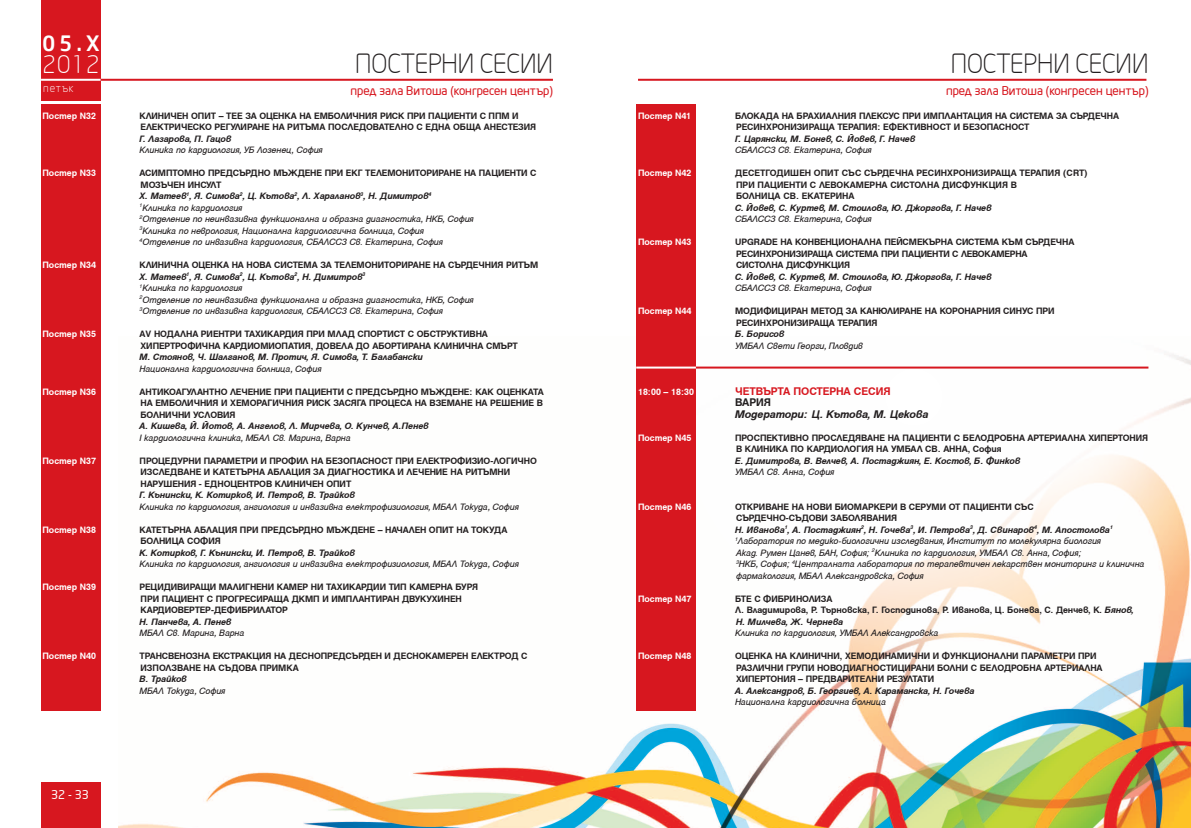
<style>
.page{position:relative;width:1191px;height:828px;background:#fff}
.page>*{position:absolute;margin:0;border:0;box-sizing:border-box;transform-origin:0 0}
.t1{font:300 26px "Neo Sans Intel";color:#231f20}
.t2{font:300 23.9px "Neo Sans Intel";color:#fff}
.t3{font:500 20.8px "Neo Sans Intel";color:#fff}
.t4{font:12px "Neo Sans Intel";color:#d7171f}
.t5{font:italic 700 12px "Helen Bg";letter-spacing:-.01em;color:#231f20}
.t6{font:700 12px "Helen Bg";letter-spacing:-.01em;color:#d7171f}
.t7{font:700 12px "Helen Bg";letter-spacing:-.01em;color:#231f20}
.t8{font:12px "Neo Sans Intel";color:#fff}
.t9{font:300 11.1px "Neo Sans Intel";letter-spacing:.07em;color:#fff}
.t10{font:700 10px/11.5px "Helen Bg";letter-spacing:-.01em;color:#231f20}
.t11{font:italic 10px/11.5px "Helen Bg";letter-spacing:-.01em;color:#231f20}
.t12{font:italic 700 10px "Helen Bg";letter-spacing:-.01em;color:#231f20}
.t13{font:700 10px "Helen Bg";color:#fff}
.s1{font-weight:700;font-style:normal}
.s2{font-weight:700}
.s3{font-style:italic}
</style>
<div class="page">
<img style="left:118px;top:360px;width:1073px;height:468px">
<svg style="left:638px;top:354px;width:552px;height:474px"></svg>
<div style="left:41px;top:0;width:60px;height:100px;background:#d7171f"></div>
<hr style="left:100px;top:79px;width:453px;height:2px;background:#d7171f">
<hr style="left:41px;top:79px;width:60px;height:2px;background:#fff">
<div style="left:41px;top:782px;width:60px;height:46px;background:#d7171f"></div>
<div style="left:41px;top:104px;width:60px;height:607px;background:#d7171f"></div>
<div style="left:636px;top:104px;width:60px;height:607px;background:#d7171f"></div>
<hr style="left:638px;top:79px;width:508px;height:2px;background:#d7171f">
<hr style="left:695px;top:366px;width:453px;height:2px;background:#d7171f">
<hr style="left:636px;top:366px;width:60px;height:2px;background:#fff">
<h3 class="t3" style="left:43px;top:30px;width:58px">05.Х</h3>
<h2 class="t2" style="left:43px;top:50px;width:58px">2012</h2>
<h1 class="t1" style="left:950px;top:48px;width:199px">ПОСТЕРНИ СЕСИИ</h1>
<p class="t4" style="left:946px;top:84px;width:204px">пред зала Витоша (конгресен център)</p>
<h1 class="t1" style="left:355px;top:48px;width:199px">ПОСТЕРНИ СЕСИИ</h1>
<p class="t4" style="left:350px;top:84px;width:204px">пред зала Витоша (конгресен център)</p>
<p class="t9" style="left:43px;top:81px;width:32px">петък</p>
<p class="t13" style="left:43px;top:110px;width:55px">Постер N32</p>
<p class="t10" style="left:140px;top:110px;width:398px">КЛИНИЧЕН ОПИТ – ТЕЕ ЗА ОЦЕНКА НА ЕМБОЛИЧНИЯ РИСК ПРИ ПАЦИЕНТИ С ППМ И<br>ЕЛЕКТРИЧЕСКО РЕГУЛИРАНЕ НА РИТЪМА ПОСЛЕДОВАТЕЛНО С ЕДНА ОБЩА АНЕСТЕЗИЯ</p>
<p class="t12" style="left:140px;top:133px;width:93px">Г. Лазарова, П. Гацов</p>
<p class="t11" style="left:140px;top:144px;width:185px">Клиника по кардиология, УБ Лозенец, София</p>
<p class="t13" style="left:43px;top:168px;width:55px">Постер N33</p>
<p class="t11" style="left:140px;top:167px;width:398px"><span class="s1">АСИМПТОМНО ПРЕДСЪРДНО МЪЖДЕНЕ ПРИ ЕКГ ТЕЛЕМОНИТОРИРАНЕ НА ПАЦИЕНТИ С МОЗЪЧЕН ИНСУЛТ<br></span><span class="s2">Х. Матеев</span><sup>1</sup><span class="s2">, Я. Симова</span><sup>2</sup><span class="s2">, Ц. Кътова</span><sup>2</sup><span class="s2">, Л. Хараланов</span><sup>3</sup><span class="s2">, Н. Димитров</span><sup>4<br></sup><sup>1</sup>Клиника по кардиология<br><sup>2</sup>Отделение по неинвазивна функционална и образна диагностика, НКБ, София<br><sup>3</sup>Клиника по неврология, Национална кардиологична болница, София<br><sup>4</sup>Отделение по инвазивна кардиология, СБАЛССЗ Св. Екатерина, София</p>
<p class="t13" style="left:43px;top:260px;width:55px">Постер N34</p>
<p class="t11" style="left:140px;top:259px;width:400px"><span class="s1">КЛИНИЧНА ОЦЕНКА НА НОВА СИСТЕМА ЗА ТЕЛЕМОНИТОРИРАНЕ НА СЪРДЕЧНИЯ РИТЪМ </span><span class="s2">Х. Матеев</span><sup>1</sup><span class="s2">, Я. Симова</span><sup>2</sup><span class="s2">, Ц. Кътова</span><sup>2</sup><span class="s2">, Н. Димитров</span><sup>3<br></sup><sup>1</sup>Клиника по кардиология<br><sup>2</sup>Отделение по неинвазивна функционална и образна диагностика, НКБ, София<br><sup>3</sup>Отделение по инвазивна кардиология, СБАЛССЗ Св. Екатерина, София</p>
<p class="t13" style="left:43px;top:329px;width:55px">Постер N35</p>
<p class="t10" style="left:140px;top:328px;width:380px">АV НОДАЛНА РИЕНТРИ ТАХИКАРДИЯ ПРИ МЛАД СПОРТИСТ С ОБСТРУКТИВНА<br>ХИПЕРТРОФИЧНА КАРДИОМИОПАТИЯ, ДОВЕЛА ДО АБОРТИРАНА КЛИНИЧНА СМЪРТ</p>
<p class="t12" style="left:140px;top:352px;width:285px">М. Стоянов, Ч. Шалганов, М. Протич, Я. Симова, Т. Балабански</p>
<p class="t11" style="left:140px;top:363px;width:183px">Национална кардиологична болница, София</p>
<p class="t13" style="left:43px;top:386px;width:55px">Постер N36</p>
<p class="t10" style="left:140px;top:386px;width:406px;text-align:justify">АНТИКОАГУЛАНТНО ЛЕЧЕНИЕ ПРИ ПАЦИЕНТИ С ПРЕДСЪРДНО МЪЖДЕНЕ: КАК ОЦЕНКАТА НА ЕМБОЛИЧНИЯ И ХЕМОРАГИЧНИЯ РИСК ЗАСЯГА ПРОЦЕСА НА ВЗЕМАНЕ НА РЕШЕНИЕ В БОЛНИЧНИ УСЛОВИЯ</p>
<p class="t12" style="left:140px;top:421px;width:291px">А. Кишева, Й. Йотов, А. Ангелов, Л. Мирчева, О. Кунчев, А.Пенев</p>
<p class="t11" style="left:140px;top:432px;width:213px">I кардиологична клиника, МБАЛ Св. Марина, Варна</p>
<p class="t13" style="left:43px;top:455px;width:55px">Постер N37</p>
<p class="t10" style="left:140px;top:455px;width:399px">ПРОЦЕДУРНИ ПАРАМЕТРИ И ПРОФИЛ НА БЕЗОПАСНОСТ ПРИ ЕЛЕКТРОФИЗИО-ЛОГИЧНО<br>ИЗСЛЕДВАНЕ И КАТЕТЪРНА АБЛАЦИЯ ЗА ДИАГНОСТИКА И ЛЕЧЕНИЕ НА РИТЪМНИ<br>НАРУШЕНИЯ - ЕДНОЦЕНТРОВ КЛИНИЧЕН ОПИТ</p>
<p class="t12" style="left:140px;top:490px;width:217px">Г. Кънински, К. Котирков, И. Петров, В. Трайков</p>
<p class="t11" style="left:140px;top:501px;width:381px">Клиника по кардиология, ангиология и инвазивна електрофизиология, МБАЛ Токуда, София</p>
<p class="t13" style="left:43px;top:524px;width:55px">Постер N38</p>
<p class="t10" style="left:140px;top:524px;width:369px">КАТЕТЪРНА АБЛАЦИЯ ПРИ ПРЕДСЪРДНО МЪЖДЕНЕ – НАЧАЛЕН ОПИТ НА ТОКУДА<br>БОЛНИЦА СОФИЯ</p>
<p class="t12" style="left:140px;top:547px;width:217px">К. Котирков, Г. Кънински, И. Петров, В. Трайков</p>
<p class="t11" style="left:140px;top:558px;width:381px">Клиника по кардиология, ангиология и инвазивна електрофизиология, МБАЛ Токуда, София</p>
<p class="t13" style="left:43px;top:582px;width:55px">Постер N39</p>
<p class="t10" style="left:140px;top:581px;width:340px">РЕЦИДИВИРАЩИ МАЛИГНЕНИ КАМЕР НИ ТАХИКАРДИИ ТИП КАМЕРНА БУРЯ<br>ПРИ ПАЦИЕНТ С ПРОГРЕСИРАЩА ДКМП И ИМПЛАНТИРАН ДВУКУХИНЕН<br>КАРДИОВЕРТЕР-ДЕФИБРИЛАТОР</p>
<p class="t12" style="left:140px;top:616px;width:93px">Н. Панчева, А. Пенев</p>
<p class="t11" style="left:140px;top:627px;width:106px">МБАЛ Св. Марина, Варна</p>
<p class="t13" style="left:43px;top:651px;width:55px">Постер N40</p>
<p class="t10" style="left:140px;top:650px;width:389px">ТРАНСВЕНОЗНА ЕКСТРАКЦИЯ НА ДЕСНОПРЕДСЪРДЕН И ДЕСНОКАМЕРЕН ЕЛЕКТРОД С<br>ИЗПОЛЗВАНЕ НА СЪДОВА ПРИМКА</p>
<p class="t12" style="left:140px;top:674px;width:49px">В. Трайков</p>
<p class="t11" style="left:140px;top:685px;width:87px">МБАЛ Токуда, София</p>
<p class="t8" style="left:51px;top:787px;width:39px">32 - 33</p>
<p class="t13" style="left:638px;top:110px;width:55px">Постер N41</p>
<p class="t10" style="left:735px;top:110px;width:385px">БЛОКАДА НА БРАХИАЛНИЯ ПЛЕКСУС ПРИ ИМПЛАНТАЦИЯ НА СИСТЕМА ЗА СЪРДЕЧНА<br>РЕСИНХРОНИЗИРАЩА ТЕРАПИЯ: ЕФЕКТИВНОСТ И БЕЗОПАСНОСТ</p>
<p class="t12" style="left:735px;top:133px;width:182px">Г. Царянски, М. Бонев, С. Йовев, Г. Начев</p>
<p class="t11" style="left:735px;top:144px;width:138px">СБАЛССЗ Св. Екатерина, София</p>
<p class="t13" style="left:638px;top:168px;width:55px">Постер N42</p>
<p class="t10" style="left:735px;top:167px;width:354px">ДЕСЕТГОДИШЕН ОПИТ СЪС СЪРДЕЧНА РЕСИНХРОНИЗИРАЩА ТЕРАПИЯ (CRT)<br>ПРИ ПАЦИЕНТИ С ЛЕВОКАМЕРНА СИСТОЛНА ДИСФУНКЦИЯ В<br>БОЛНИЦА СВ. ЕКАТЕРИНА</p>
<p class="t12" style="left:735px;top:202px;width:258px">С. Йовев, С. Куртев, М. Стоилова, Ю. Джоргова, Г. Начев</p>
<p class="t11" style="left:735px;top:213px;width:138px">СБАЛССЗ Св. Екатерина, София</p>
<p class="t13" style="left:638px;top:237px;width:55px">Постер N43</p>
<p class="t10" style="left:735px;top:236px;width:341px">UPGRADE НА КОНВЕНЦИОНАЛНА ПЕЙСМЕКЪРНА СИСТЕМА КЪМ СЪРДЕЧНА<br>РЕСИНХРОНИЗИРАЩА СИСТЕМА ПРИ ПАЦИЕНТИ С ЛЕВОКАМЕРНА<br>СИСТОЛНА ДИСФУНКЦИЯ</p>
<p class="t12" style="left:735px;top:271px;width:258px">С. Йовев, С. Куртев, М. Стоилова, Ю. Джоргова, Г. Начев</p>
<p class="t11" style="left:735px;top:282px;width:138px">СБАЛССЗ Св. Екатерина, София</p>
<p class="t13" style="left:638px;top:306px;width:55px">Постер N44</p>
<p class="t10" style="left:735px;top:305px;width:321px">МОДИФИЦИРАН МЕТОД ЗА КАНЮЛИРАНЕ НА КОРОНАРНИЯ СИНУС ПРИ<br>РЕСИНХРОНИЗИРАЩА ТЕРАПИЯ</p>
<p class="t12" style="left:735px;top:329px;width:51px">Б. Борисов</p>
<p class="t11" style="left:735px;top:340px;width:129px">УМБАЛ Свети Георги, Пловдив</p>
<p class="t13" style="left:638px;top:386px;width:68px">18:00 – 18:30 ч.</p>
<p class="t6" style="left:735px;top:384px;width:157px">ЧЕТВЪРТА ПОСТЕРНА СЕСИЯ</p>
<p class="t7" style="left:735px;top:396px;width:37px">ВАРИЯ</p>
<p class="t5" style="left:735px;top:407px;width:195px">Модератори: Ц. Кътова, М. Цекова</p>
<p class="t13" style="left:638px;top:432px;width:55px">Постер N45</p>
<p class="t10" style="left:735px;top:432px;width:414px">ПРОСПЕКТИВНО ПРОСЛЕДЯВАНЕ НА ПАЦИЕНТИ С БЕЛОДРОБНА АРТЕРИАЛНА ХИПЕРТОНИЯ<br>В КЛИНИКА ПО КАРДИОЛОГИЯ НА УМБАЛ СВ. АННА, София</p>
<p class="t12" style="left:735px;top:455px;width:287px">Е. Димитрова, В. Велчев, А. Постаджиян, Е. Костов, Б. Финков</p>
<p class="t11" style="left:735px;top:466px;width:101px">УМБАЛ Св. Анна, София</p>
<p class="t13" style="left:638px;top:501px;width:55px">Постер N46</p>
<p class="t11" style="left:735px;top:501px;width:411px"><span class="s1">ОТКРИВАНЕ НА НОВИ БИОМАРКЕРИ В СЕРУМИ ОТ ПАЦИЕНТИ СЪС<br>СЪРДЕЧНО-СЪДОВИ ЗАБОЛЯВАНИЯ<br></span><span class="s2">Н. Иванова</span><sup>1</sup><span class="s2">, А. Постаджиян</span><sup>2</sup><span class="s2">, Н. Гочева</span><sup>3</sup><span class="s2">, И. Петрова</span><sup>3</sup><span class="s2">, Д. Свинаров</span><sup>4</sup><span class="s2">, М. Апостолова</span><sup>1<br></sup><sup>1</sup>Лаборатория по медико-биологични изследвания, Институт по молекулярна биология<br>Акад. Румен Цанев, БАН, София; <sup>2</sup>Клиника по кардиология, УМБАЛ Св. Анна, София;<br><sup>3</sup>НКБ, София; <sup>4</sup>Централната лаборатория по терапевтичен лекарствен мониторинг и клинична фармакология, МБАЛ Александровска, София</p>
<p class="t13" style="left:638px;top:593px;width:55px">Постер N47</p>
<p class="t10" style="left:735px;top:593px;width:400px">БТЕ С ФИБРИНОЛИЗА<br>Л. Владимирова, Р. Търновска, Г. Господинова, Р. Иванова, Ц. Бонева, С. Денчев, К. <span class="s3">Бянов,<br>Н. Милчева, Ж. Чернева</span></p>
<p class="t11" style="left:735px;top:627px;width:205px">Клиника по кардиология, УМБАЛ Александровска</p>
<p class="t13" style="left:638px;top:651px;width:55px">Постер N48</p>
<p class="t10" style="left:735px;top:650px;width:369px">ОЦЕНКА НА КЛИНИЧНИ, ХЕМОДИНАМИЧНИ И ФУНКЦИОНАЛНИ ПАРАМЕТРИ ПРИ<br>РАЗЛИЧНИ ГРУПИ НОВОДИАГНОСТИЦИРАНИ БОЛНИ С БЕЛОДРОБНА АРТЕРИАЛНА<br>ХИПЕРТОНИЯ – ПРЕДВАРИТЕЛНИ РЕЗУЛТАТИ</p>
<p class="t12" style="left:735px;top:685px;width:241px">А. Александров, Б. Георгиев, А. Караманска, Н. Гочева</p>
<p class="t11" style="left:735px;top:696px;width:153px">Национална кардиологична болница</p>
</div>
